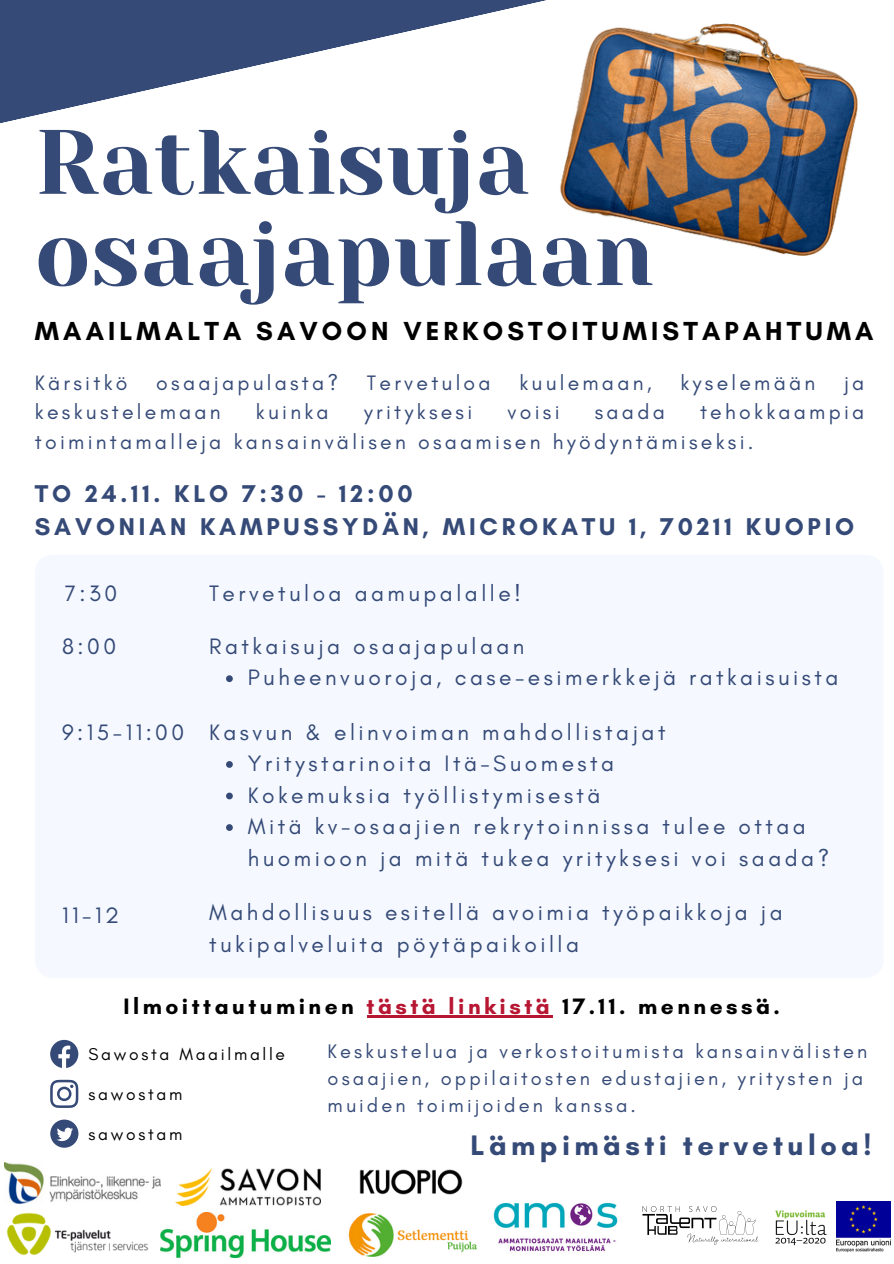
<style>
.page{position:relative;width:894px;height:1264px;background:#fff}
.page>*{position:absolute;margin:0;border:0;box-sizing:border-box;transform-origin:0 0}
.t1{font:91.2px/91.2px "Yeseva One";color:#354a77}
.t2{font:700 28.8px "Glacial Indifference";letter-spacing:.155em;color:#354a77}
.t3{font:700 26.55px "Glacial Indifference";letter-spacing:.155em;color:#000}
.t4{font:700 24.75px/33.8px "Glacial Indifference";letter-spacing:.155em;color:#354a77}
.t5{font:22.65px/31.5px "Glacial Indifference";letter-spacing:.155em;color:#354a77}
.t6{font:700 22.65px "Glacial Indifference";letter-spacing:.155em;color:#000}
.t7{font:21.15px/29.2px "Glacial Indifference";letter-spacing:.155em;color:#354a77}
.t8{font:19.95px/27px "Glacial Indifference";letter-spacing:.155em;color:#354a77}
.t9{font:17.4px "Glacial Indifference";letter-spacing:.155em;color:#000}
.s1{color:#b71733}
</style>
<div class="page">
<svg style="left:50px;top:1079px;width:28px;height:28px"></svg>
<svg style="left:50px;top:1039px;width:28px;height:29px"></svg>
<svg style="left:50px;top:1119px;width:28px;height:28px"></svg>
<img style="left:175px;top:1168px;width:145px;height:37px">
<img style="left:6px;top:1212px;width:143px;height:44px">
<svg style="left:0;top:0;width:539px;height:124px;fill:#354a77"></svg>
<img style="left:539px;top:0;width:319px;height:256px">
<img style="left:642px;top:1206px;width:117px;height:39px">
<img style="left:5px;top:1162px;width:155px;height:41px">
<img style="left:493px;top:1202px;width:125px;height:49px">
<img style="left:359px;top:1169px;width:104px;height:26px">
<img style="left:836px;top:1201px;width:54px;height:52px">
<img style="left:775px;top:1210px;width:52px;height:36px">
<img style="left:160px;top:1212px;width:170px;height:45px">
<img style="left:348px;top:1213px;width:129px;height:44px">
<hr style="left:366px;top:1015px;width:82px;height:3px;background:#b71733">
<hr style="left:448px;top:1015px;width:105px;height:3px;background:#b71733">
<div style="left:35px;top:555px;width:848px;height:422px;background:#f5f9ff;border-radius:17px"></div>
<svg style="left:226px;top:761px;width:7px;height:6px"></svg>
<svg style="left:226px;top:792px;width:7px;height:7px"></svg>
<svg style="left:226px;top:824px;width:7px;height:7px"></svg>
<svg style="left:226px;top:675px;width:7px;height:7px"></svg>
<h1 class="t1" style="left:35px;top:117px;width:620px">Ratkaisuja osaajapulaan</h1>
<p class="t3" style="left:35px;top:315px;width:839px">MAAILMALTA SAVOON VERKOSTOITUMISTAPAHTUMA</p>
<p class="t7" style="left:35px;top:368px;width:94px">Kärsitkö</p>
<p class="t7" style="left:156px;top:368px;width:183px">osaajapulasta?</p>
<p class="t7" style="left:367px;top:368px;width:125px">Tervetuloa</p>
<p class="t7" style="left:519px;top:368px;width:134px">kuulemaan,</p>
<p class="t7" style="left:680px;top:368px;width:136px">kyselemään</p>
<p class="t7" style="left:843px;top:368px;width:22px">ja</p>
<p class="t7" style="left:35px;top:397px;width:187px">keskustelemaan</p>
<p class="t7" style="left:256px;top:397px;width:74px">kuinka</p>
<p class="t7" style="left:364px;top:397px;width:110px">yrityksesi</p>
<p class="t7" style="left:507px;top:397px;width:53px">voisi</p>
<p class="t7" style="left:594px;top:397px;width:71px">saada</p>
<p class="t7" style="left:35px;top:397px;width:830px;text-indent:665px">tehokkaampia toimintamalleja kansainvälisen osaamisen hyödyntämiseksi.</p>
<p class="t4" style="left:35px;top:476px;width:820px">TO 24.11. KLO 7:30 - 12:00<br>SAVONIAN KAMPUSSYDÄN, MICROKATU 1, 70211 KUOPIO</p>
<p class="t5" style="left:65px;top:577px;width:54px">7:30</p>
<p class="t5" style="left:209px;top:577px;width:313px">Tervetuloa aamupalalle!</p>
<p class="t5" style="left:62px;top:630px;width:55px">8:00</p>
<p class="t5" style="left:209px;top:630px;width:317px">Ratkaisuja osaajapulaan</p>
<p class="t5" style="left:62px;top:716px;width:123px">9:15-11:00</p>
<p class="t5" style="left:248px;top:661px;width:592px">Puheenvuoroja, case-esimerkkejä ratkaisuista</p>
<p class="t5" style="left:209px;top:716px;width:457px">Kasvun &amp; elinvoiman mahdollistajat</p>
<p class="t5" style="left:248px;top:747px;width:582px">Yritystarinoita Itä-Suomesta<br>Kokemuksia työllistymisestä<br>Mitä kv-osaajien rekrytoinnissa tulee ottaa huomioon ja mitä tukea yrityksesi voi saada?</p>
<p class="t5" style="left:62px;top:899px;width:58px">11-12</p>
<p class="t5" style="left:209px;top:896px;width:575px">Mahdollisuus esitellä avoimia työpaikkoja ja tukipalveluita pöytäpaikoilla</p>
<p class="t6" style="left:123px;top:991px;width:657px">Ilmoittautuminen <span class="s1">tästä linkistä</span> 17.11. mennessä.</p>
<p class="t9" style="left:89px;top:1043px;width:198px">Sawosta Maailmalle</p>
<p class="t9" style="left:89px;top:1083px;width:95px">sawostam</p>
<p class="t9" style="left:89px;top:1122px;width:95px">sawostam</p>
<p class="t8" style="left:327px;top:1037px;width:541px">Keskustelua ja verkostoitumista kansainvälisten osaajien, oppilaitosten edustajien, yritysten ja muiden toimijoiden kanssa.</p>
<p class="t2" style="left:470px;top:1127px;width:402px">Lämpimästi tervetuloa!</p>
</div>
